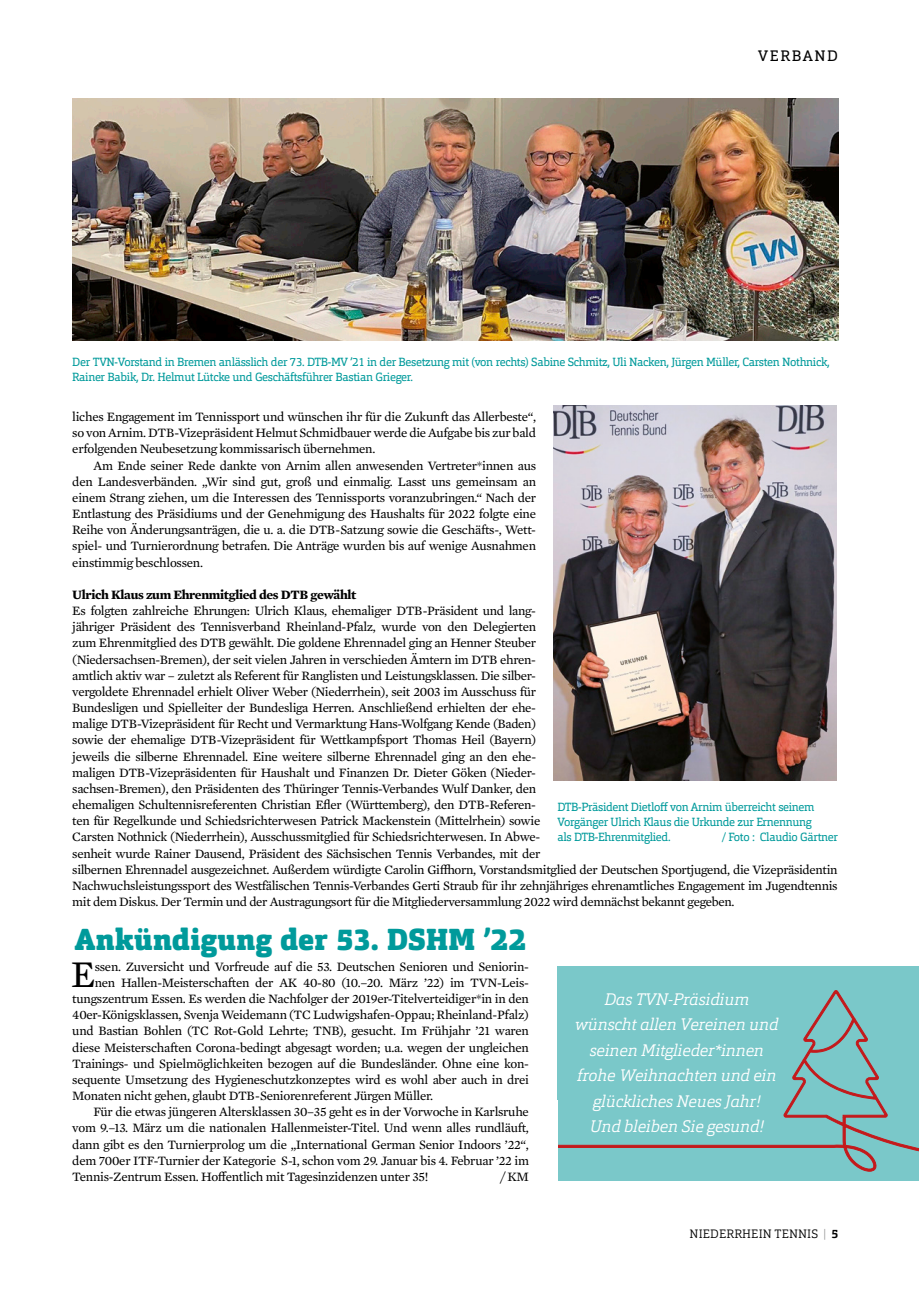
<style>
.page{position:relative;width:919px;height:1289px;background:#fff}
.page>*{position:absolute;margin:0;border:0;box-sizing:border-box;transform-origin:0 0}
.t1{font:38.4px "Mercury Text G2";color:#000}
.t2{font:900 30px "Orgon Slab";color:#009a9b}
.t3{font:italic 300 16.5px/25.5px "Orgon Slab";letter-spacing:-.01em;color:#fff;text-align:center}
.t4{font:15px "Orgon Slab";letter-spacing:.11em;color:#000}
.t5{font:13.05px/16.2px "Mercury Text G2";letter-spacing:-.025em;color:#000;text-align:justify}
.t6{font:700 13.05px "Mercury Text G2";letter-spacing:-.025em;color:#000}
.t7{font:300 12px "Orgon Slab";letter-spacing:.01em;color:#000}
.t8{font:11.7px/15px "Orgon Slab";letter-spacing:-.03em;color:#009a9b}
.s1{color:#9d9d9c}
.s2{font-weight:700}
</style>
<div class="page">
<img style="left:553px;top:405px;width:283px;height:375px">
<img style="left:72px;top:98px;width:766px;height:242px">
<div style="left:557px;top:966px;width:361px;height:214px;background:#7ac8c9"></div>
<svg style="left:557px;top:990px;width:361px;height:181px"></svg>
<p class="t4" style="left:758px;top:46px;width:81px">VERBAND</p>
<p class="t8" style="left:72px;top:354px;width:758px">Der TVN-Vorstand in Bremen anlässlich der 73. DTB-MV ’21 in der Besetzung mit (von rechts) Sabine Schmitz, Uli Nacken, Jürgen Müller, Carsten Nothnick,<br>Rainer Babik, Dr. Helmut Lütcke und Geschäftsführer Bastian Grieger.</p>
<p class="t5" style="left:72px;top:408px;width:465px">liches Engagement im Tennissport und wünschen ihr für die Zukunft das Allerbeste“, so von Arnim. DTB-Vizepräsident Helmut Schmidbauer werde die Aufgabe bis zur bald erfolgenden Neubesetzung kommissarisch übernehmen.</p>
<p class="t5" style="left:72px;top:456px;width:465px;text-indent:21px">Am Ende seiner Rede dankte von Arnim allen anwesenden Vertreter*innen aus den Landesverbänden. „Wir sind gut, groß und einmalig. Lasst uns gemeinsam an einem Strang ziehen, um die Interessen des Tennissports voranzubringen.“ Nach der Entlastung des Präsidiums und der Genehmigung des Haushalts für 2022 folgte eine Reihe von Änderungsanträgen, die u. a. die DTB-Satzung sowie die Geschäfts-, Wett&shy;spiel- und Turnierordnung betrafen. Die Anträge wurden bis auf wenige Ausnahmen einstimmig beschlossen.</p>
<p class="t6" style="left:72px;top:584px;width:285px">Ulrich Klaus zum Ehrenmitglied des DTB gewählt</p>
<p class="t5" style="left:72px;top:602px;width:766px;text-align:left">Es folgten zahlreiche Ehrungen: Ulrich Klaus, ehemaliger DTB-Präsident und lang-<br>jähriger Präsident des Tennisverband Rheinland-Pfalz, wurde von den Delegierten<br>zum Ehrenmitglied des DTB gewählt. Die goldene Ehrennadel ging an Henner Steuber<br>(Niedersachsen-Bremen), der seit vielen Jahren in verschieden Ämtern im DTB ehren-<br>amtlich aktiv war – zuletzt als Referent für Ranglisten und Leistungsklassen. Die silber-<br>vergoldete Ehrennadel erhielt Oliver Weber (Niederrhein), seit 2003 im Ausschuss für<br>Bundesligen und Spielleiter der Bundesliga Herren. Anschließend erhielten der ehe-<br>malige DTB-Vizepräsident für Recht und Vermarktung Hans-Wolfgang Kende (Baden)<br>sowie der ehemalige DTB-Vizepräsident für Wettkampfsport Thomas Heil (Bayern)<br>jeweils die silberne Ehrennadel. Eine weitere silberne Ehrennadel ging an den ehe-<br>maligen DTB-Vizepräsidenten für Haushalt und Finanzen Dr. Dieter Göken (Nieder-<br>sachsen-Bremen), den Präsidenten des Thüringer Tennis-Verbandes Wulf Danker, den<br>ehemaligen Schultennisreferenten Christian Efler (Württemberg), den DTB-Referen-<br>ten für Regelkunde und Schiedsrichterwesen Patrick Mackenstein (Mittelrhein) sowie<br>Carsten Nothnick (Niederrhein), Ausschussmitglied für Schiedsrichterwesen. In Abwe-<br>senheit wurde Rainer Dausend, Präsident des Sächsischen Tennis Verbandes, mit der<br>silbernen Ehrennadel ausgezeichnet. Außerdem würdigte Carolin Giffhorn, Vorstandsmitglied der Deutschen Sportjugend, die Vizepräsidentin Nachwuchsleistungssport des Westfälischen Tennis-Verbandes Gerti Straub für ihr zehnjähriges ehrenamtliches Engagement im Jugendtennis mit dem Diskus. Der Termin und der Austragungsort für die Mitgliederversammlung 2022 wird demnächst bekannt gegeben.</p>
<p class="t8" style="left:557px;top:799px;width:259px">DTB-Präsident Dietloff von Arnim überreicht seinem<br>Vorgänger Ulrich Klaus die Urkunde zur Ernennung als DTB-Ehrenmitglied.</p>
<p class="t8" style="left:721px;top:829px;width:118px">/ Foto : Claudio Gärtner</p>
<h2 class="t2" style="left:75px;top:919px;width:453px">Ankündigung der 53. DSHM ’22</h2>
<h1 class="t1" style="left:71px;top:946px;width:26px">E</h1>
<p class="t5" style="left:95px;top:957px;width:435px">ssen. Zuversicht und Vorfreude auf die 53. Deutschen Senioren und Seniorin-</p>
<p class="t5" style="left:95px;top:973px;width:435px">nen Hallen-Meisterschaften der AK 40-80 (10.–20. März ’22) im TVN-Leis-</p>
<p class="t5" style="left:72px;top:990px;width:458px">tungszentrum Essen. Es werden die Nachfolger der 2019er-Titelverteidiger*in in den</p>
<p class="t5" style="left:72px;top:1006px;width:458px">40er-Königsklassen, Svenja Weidemann (TC Ludwigshafen-Oppau; Rheinland-Pfalz)</p>
<p class="t5" style="left:72px;top:1022px;width:458px">und Bastian Bohlen (TC Rot-Gold Lehrte; TNB), gesucht. Im Frühjahr ’21 waren</p>
<p class="t5" style="left:72px;top:1038px;width:458px">diese Meisterschaften Corona-bedingt abgesagt worden; u.a. wegen der ungleichen</p>
<p class="t5" style="left:72px;top:1054px;width:458px">Trainings- und Spielmöglichkeiten bezogen auf die Bundesländer. Ohne eine kon-</p>
<p class="t5" style="left:72px;top:1070px;width:458px">sequente Umsetzung des Hygieneschutzkonzeptes wird es wohl aber auch in drei</p>
<p class="t5" style="left:72px;top:1086px;width:362px">Monaten nicht gehen, glaubt DTB-Seniorenreferent Jürgen Müller.</p>
<p class="t5" style="left:94px;top:1103px;width:437px">Für die etwas jüngeren Altersklassen 30–35 geht es in der Vorwoche in Karls ruhe</p>
<p class="t5" style="left:72px;top:1119px;width:458px">vom 9.–13. März um die nationalen Hallenmeister-Titel. Und wenn alles rundläuft,</p>
<p class="t5" style="left:72px;top:1135px;width:458px">dann gibt es den Turnierprolog um die „International German Senior Indoors ’22“,</p>
<p class="t5" style="left:72px;top:1151px;width:458px">dem 700er ITF-Turnier der Kategorie S-1, schon vom 29. Januar bis 4. Februar ’22 im</p>
<p class="t5" style="left:72px;top:1167px;width:357px">Tennis-Zentrum Essen. Hoffentlich mit Tagesinzidenzen unter 35!</p>
<p class="t5" style="left:499px;top:1167px;width:31px">/ KM</p>
<p class="t3" style="left:575px;top:986px;width:205px">Das TVN-Präsidium wünscht allen Vereinen und seinen Mitglieder*innen frohe Weihnachten und ein glückliches Neues Jahr!<br>Und bleiben Sie gesund!</p>
<p class="t7" style="left:689px;top:1226px;width:150px">NIEDERRHEIN TENNIS <span class="s1">|</span> <span class="s2">5</span></p>
</div>
